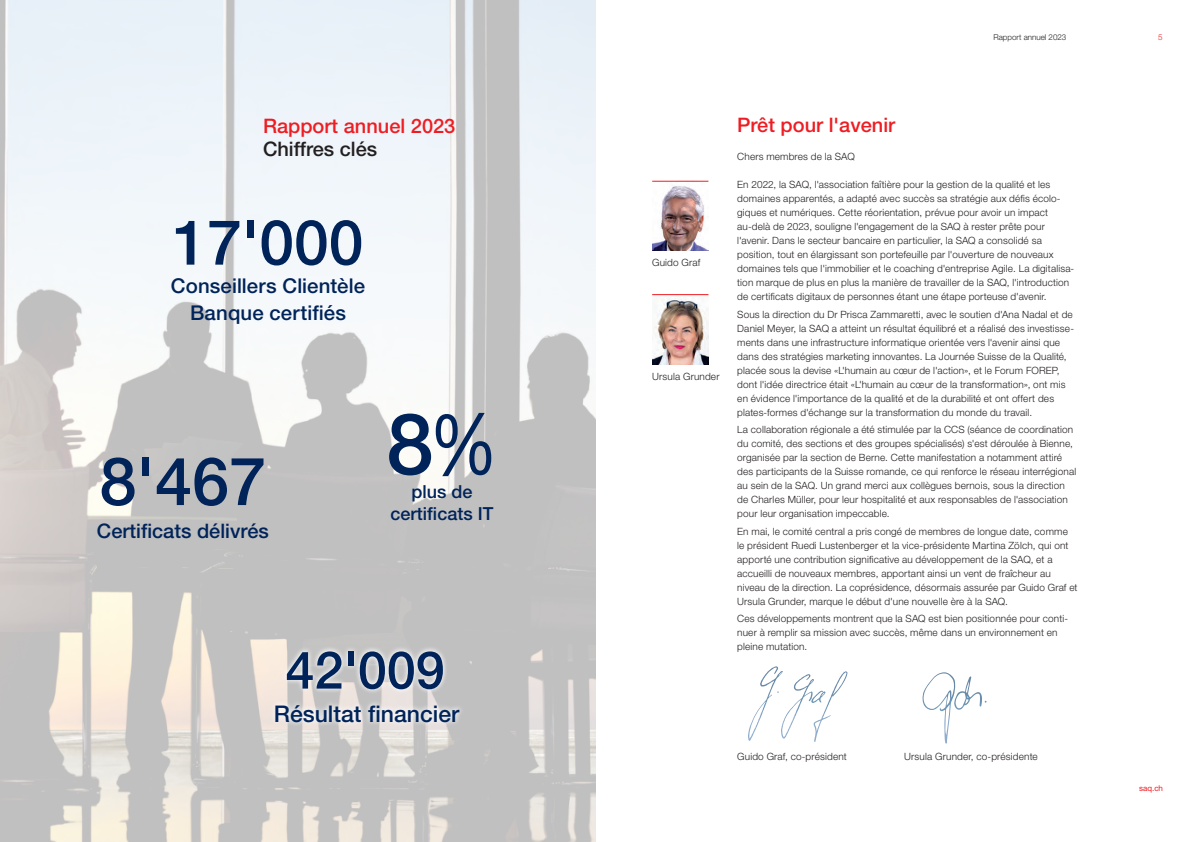
<style>
.page{position:relative;width:1191px;height:842px;background:#fff}
.page>*{position:absolute;margin:0;border:0;box-sizing:border-box;transform-origin:0 0}
.t1{font:500 85px "Helvetica Neue";color:#002359}
.t2{font:500 66.6px "Helvetica Neue";color:#002359}
.t3{font:500 62.4px "Helvetica Neue";color:#002359}
.t4{font:500 52px "Helvetica Neue";color:#002359}
.t5{font:500 23px "Helvetica Neue LT Std";color:#002359}
.t6{font:500 20.4px/26.4px "Helvetica Neue LT Std";letter-spacing:.005em;color:#002359;text-align:center}
.t7{font:500 20px "Helvetica Neue LT Std";color:#ee1d23}
.t8{font:500 20px "Helvetica Neue";color:#002359}
.t9{font:500 20px "Helvetica Neue LT Std";color:#231f20}
.t10{font:500 18px/21.6px "Helvetica Neue";color:#002359;text-align:center}
.t11{font:300 10px/14px "Helvetica Neue LT Std";letter-spacing:.015em;color:#231f20}
.t12{font:300 8px "Helvetica Neue LT Std";color:#231f20}
.t13{font:8px "Helvetica Neue LT Std";color:#ee1d23}
.t14{font:300 8px "Helvetica Neue LT Std";color:#ee1d23}
.s1{font-family:"Helvetica Neue LT Std";font-weight:400}
</style>
<div class="page">
<img style="left:652px;top:185px;width:56px;height:66px">
<img style="left:652px;top:295px;width:56px;height:69px">
<hr style="left:652px;top:181px;width:56px;height:1px;background:#ee1d23">
<hr style="left:652px;top:294px;width:56px;height:1px;background:#ee1d23">
<img style="left:0;top:0;width:595px;height:842px">
<svg style="left:922px;top:672px;width:60px;height:72px"></svg>
<svg style="left:748px;top:667px;width:28px;height:74px"></svg>
<div style="left:269px;top:645px;width:196px;height:83px;background:#f6e8dd"></div>
<div style="left:271px;top:646px;width:193px;height:81px;background:#fff;opacity:.5"></div>
<p class="t12" style="left:993px;top:33px;width:74px">Rapport annuel 2023</p>
<p class="t14" style="left:1158px;top:33px;width:6px">5</p>
<h3 class="t7" style="left:263px;top:114px;width:194px">Rapport annuel 2023</h3>
<h3 class="t7" style="left:737px;top:113px;width:159px">Prêt pour l'avenir</h3>
<h3 class="t9" style="left:263px;top:137px;width:116px">Chiffres clés</h3>
<p class="t11" style="left:737px;top:150px;width:119px">Chers membres de la SAQ</p>
<p class="t11" style="left:737px;top:178px;width:338px">En 2022, la SAQ, l'association faîtière pour la gestion de la qualité et les domaines apparentés, a adapté avec succès sa stratégie aux défis écolo&shy;giques et numériques. Cette réorientation, prévue pour avoir un impact au-delà de 2023, souligne l'engagement de la SAQ à rester prête pour l'avenir. Dans le secteur bancaire en particulier, la SAQ a consolidé sa position, tout en élargissant son portefeuille par l'ouverture de nouveaux domaines tels que l'immobilier et le coaching d'entreprise Agile. La digitalisa&shy;tion marque de plus en plus la manière de travailler de la SAQ, l'introduction de certificats digitaux de personnes étant une étape porteuse d'avenir.</p>
<p class="t11" style="left:737px;top:307px;width:338px">Sous la direction du Dr Prisca Zammaretti, avec le soutien d'Ana Nadal et de Daniel Meyer, la SAQ a atteint un résultat équilibré et a réalisé des investisse&shy;ments dans une infrastructure informatique orientée vers l'avenir ainsi que dans des stratégies marketing innovantes. La Journée Suisse de la Qualité, placée sous la devise «L'humain au cœur de l'action», et le Forum FOREP, dont l'idée directrice était «L'humain au cœur de la transformation», ont mis en évidence l'importance de la qualité et de la durabilité et ont offert des plates-formes d'échange sur la transformation du monde du travail.</p>
<p class="t11" style="left:737px;top:423px;width:340px">La collaboration régionale a été stimulée par la CCS (séance de coordination du comité, des sections et des groupes spécialisés) s'est déroulée à Bienne, organisée par la section de Berne. Cette manifestation a notamment attiré des participants de la Suisse romande, ce qui renforce le réseau interrégional au sein de la SAQ. Un grand merci aux collègues bernois, sous la direction de Charles Müller, pour leur hospitalité et aux responsables de l'association pour leur organisation impeccable.</p>
<p class="t11" style="left:737px;top:524px;width:342px">En mai, le comité central a pris congé de membres de longue date, comme<br>le président Ruedi Lustenberger et la vice-présidente Martina Zölch, qui ont apporté une contribution significative au développement de la SAQ, et a accueilli de nouveaux membres, apportant ainsi un vent de fraîcheur au niveau de la direction. La coprésidence, désormais assurée par Guido Graf et Ursula Grunder, marque le début d'une nouvelle ère à la SAQ.</p>
<p class="t11" style="left:737px;top:612px;width:332px">Ces développements montrent que la SAQ est bien positionnée pour conti&shy;nuer à remplir sa mission avec succès, même dans un environnement en pleine mutation.</p>
<h3 class="t3" style="left:173px;top:205px;width:192px">17'000</h3>
<h3 class="t6" style="left:171px;top:273px;width:196px">Conseillers Clientèle<br>Banque certifiés</h3>
<p class="t11" style="left:652px;top:255px;width:50px">Guido Graf</p>
<p class="t11" style="left:652px;top:369px;width:69px">Ursula Grunder</p>
<h1 class="t1" style="left:386px;top:393px;width:113px">8<span class="s1">%</span></h1>
<h3 class="t10" style="left:390px;top:481px;width:104px">plus de certificats IT</h3>
<h2 class="t2" style="left:100px;top:442px;width:168px">8'467</h2>
<h3 class="t8" style="left:97px;top:519px;width:173px">Certificats délivrés</h3>
<h3 class="t4" style="left:286px;top:639px;width:161px">42'009</h3>
<h3 class="t5" style="left:274px;top:700px;width:187px">Résultat financier</h3>
<p class="t11" style="left:737px;top:749px;width:111px">Guido Graf, co-président</p>
<p class="t11" style="left:904px;top:749px;width:135px">Ursula Grunder, co-présidente</p>
<p class="t13" style="left:1139px;top:783px;width:26px">saq.ch</p>
</div>
